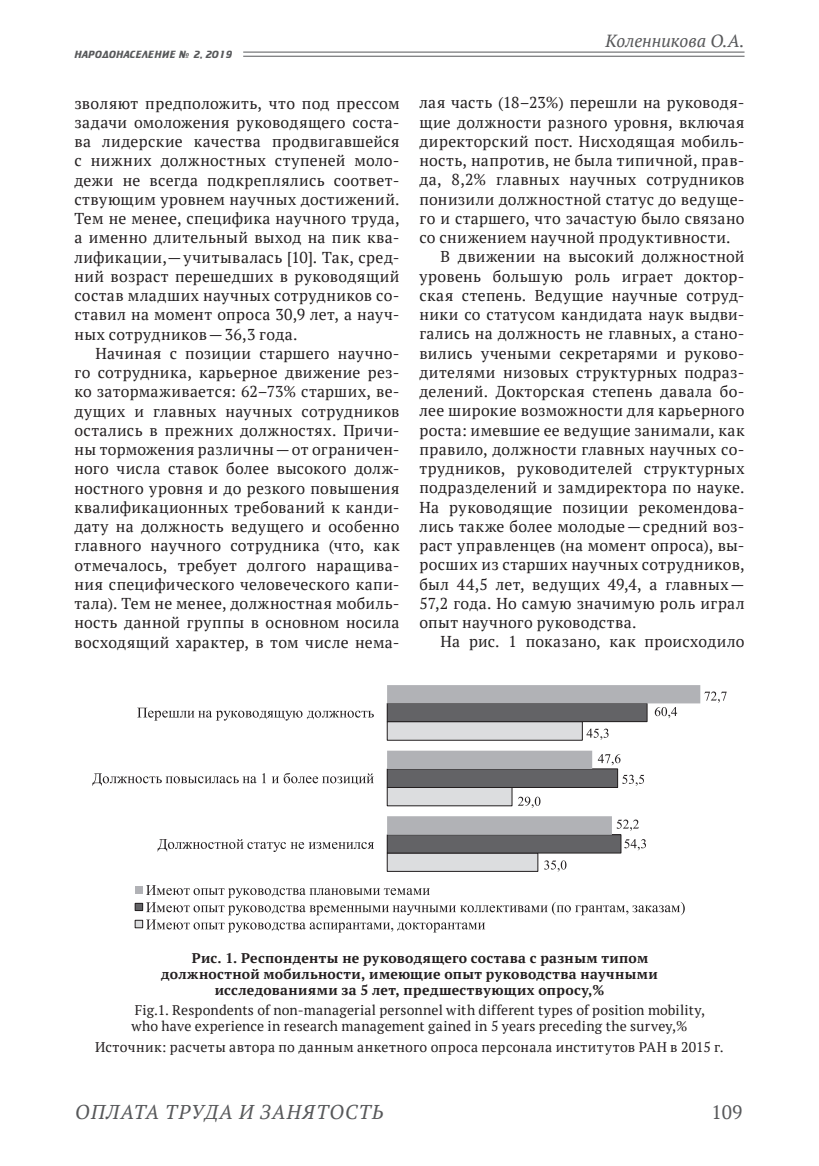
<style>
.page{position:relative;width:819px;height:1166px;background:#fff}
.page>*{position:absolute;margin:0;border:0;box-sizing:border-box;transform-origin:0 0}
.t1{font:italic 19.95px "PT Serif";letter-spacing:.08em;color:#57585a}
.t2{font:19.25px "PT Serif";color:#57585a}
.t3{font:italic 17.5px "PT Serif";letter-spacing:-.005em;color:#57585a}
.t4{font:15.75px/19.2px "PT Serif";letter-spacing:.025em;color:#231f20;text-align:justify}
.t5{font:14px/15.8px "PT Serif";letter-spacing:.015em;color:#231f20}
.t6{font:700 14px "PT Serif";letter-spacing:.025em;color:#231f20}
.t7{font:10.5px "Cricket Bold C";color:#57585a}
</style>
<div class="page">
<hr style="left:243px;top:52px;width:501px;height:1px;background:#57585a">
<hr style="left:243px;top:56px;width:501px;height:1px;background:#57585a">
<div style="left:387px;top:853px;width:151px;height:18px;background:#dcdddf"></div>
<div style="left:387px;top:852px;width:151px;height:20px;border:1px solid #231f20"></div>
<div style="left:387px;top:835px;width:234px;height:18px;background:#636366"></div>
<div style="left:387px;top:834px;width:234px;height:19px;border:1px solid #231f20"></div>
<svg style="left:387px;top:685px;width:313px;height:150px"></svg>
<svg style="left:544px;top:860px;width:22px;height:11px"></svg>
<svg style="left:518px;top:797px;width:22px;height:11px"></svg>
<svg style="left:586px;top:728px;width:22px;height:12px"></svg>
<svg style="left:624px;top:839px;width:22px;height:11px"></svg>
<svg style="left:622px;top:775px;width:22px;height:11px"></svg>
<svg style="left:654px;top:707px;width:23px;height:11px"></svg>
<svg style="left:616px;top:819px;width:22px;height:12px"></svg>
<svg style="left:598px;top:754px;width:22px;height:11px"></svg>
<svg style="left:704px;top:691px;width:22px;height:12px"></svg>
<svg style="left:158px;top:839px;width:216px;height:13px"></svg>
<svg style="left:92px;top:773px;width:164px;height:13px"></svg>
<svg style="left:262px;top:773px;width:4px;height:10px"></svg>
<svg style="left:272px;top:773px;width:102px;height:12px"></svg>
<svg style="left:137px;top:708px;width:237px;height:12px"></svg>
<div style="left:135px;top:886px;width:7px;height:7px;background:#b1b2b6"></div>
<div style="left:135px;top:903px;width:8px;height:7px;background:#636366"></div>
<div style="left:135px;top:903px;width:8px;height:8px;border:1px solid #231f20"></div>
<div style="left:135px;top:920px;width:8px;height:8px;background:#dcdddf"></div>
<div style="left:135px;top:920px;width:8px;height:8px;border:1px solid #231f20"></div>
<svg style="left:146px;top:885px;width:538px;height:47px"></svg>
<p class="t7" style="left:74px;top:49px;width:160px">НАРОДОНАСЕЛЕНИЕ № 2, 2019</p>
<p class="t4" style="left:74px;top:93px;width:326px">зволяют предположить, что под прессом задачи омоложения руководящего соста&shy;ва лидерские качества продвигавшейся с нижних должностных ступеней моло&shy;дежи не всегда подкреплялись соответ&shy;ствующим уровнем научных достижений.<br>Тем не менее, специфика научного труда, а именно длительный выход на пик ква&shy;лификации,— учитывалась [10]. Так, сред&shy;ний возраст перешедших в руководящий состав младших научных сотрудников со&shy;ставил на момент опроса 30,9 лет, а науч&shy;ных сотрудников— 36,3 года.</p>
<p class="t4" style="left:74px;top:343px;width:326px;text-indent:21px">Начиная с позиции старшего научно&shy;го сотрудника, карьерное движение рез&shy;ко затормаживается: 62–73% старших, ве&shy;дущих и главных научных сотрудников остались в прежних должностях. Причи&shy;ны торможения различны— от ограничен&shy;ного числа ставок более высокого долж&shy;ностного уровня и до резкого повышения квалификационных требований к канди&shy;дату на должность ведущего и особенно главного научного сотрудника (что, как отмечалось, требует долгого наращива&shy;ния специфического человеческого капи&shy;тала). Тем не менее, должностная мобиль&shy;ность данной группы в основном носила восходящий характер, в том числе нема-</p>
<p class="t3" style="left:605px;top:29px;width:140px">Коленникова О.А.</p>
<p class="t4" style="left:419px;top:93px;width:326px">лая часть (18–23%) перешли на руководя-</p>
<p class="t4" style="left:419px;top:112px;width:326px">щие должности разного уровня, включая</p>
<p class="t4" style="left:419px;top:132px;width:326px">директорский пост. Нисходящая мобиль-</p>
<p class="t4" style="left:419px;top:151px;width:326px">ность, напротив, не была типичной, прав-</p>
<p class="t4" style="left:419px;top:170px;width:326px">да, 8,2% главных научных сотрудников</p>
<p class="t4" style="left:419px;top:189px;width:326px">понизили должностной статус до ведуще-</p>
<p class="t4" style="left:419px;top:209px;width:326px">го и старшего, что зачастую было связано</p>
<p class="t4" style="left:419px;top:228px;width:313px">со снижением научной продуктивности.</p>
<p class="t4" style="left:440px;top:247px;width:305px">В движении на высокий должностной</p>
<p class="t4" style="left:419px;top:266px;width:326px">уровень большую роль играет доктор-</p>
<p class="t4" style="left:419px;top:286px;width:326px">ская степень. Ведущие научные сотруд-</p>
<p class="t4" style="left:419px;top:305px;width:326px">ники со статусом кандидата наук выдви-</p>
<p class="t4" style="left:419px;top:324px;width:326px">гались на должность не главных, а стано-</p>
<p class="t4" style="left:419px;top:343px;width:326px">вились учеными секретарями и руково-</p>
<p class="t4" style="left:419px;top:363px;width:326px">дителями низовых структурных подраз-</p>
<p class="t4" style="left:419px;top:382px;width:326px">делений. Докторская степень давала бо-</p>
<p class="t4" style="left:419px;top:401px;width:326px">лее широкие возможности для карьерного</p>
<p class="t4" style="left:419px;top:420px;width:326px">роста: имевшие ее ведущие занимали, как</p>
<p class="t4" style="left:419px;top:440px;width:326px">правило, должности главных научных со-</p>
<p class="t4" style="left:419px;top:459px;width:326px">трудников, руководителей структурных</p>
<p class="t4" style="left:419px;top:478px;width:326px">подразделений и замдиректора по науке.</p>
<p class="t4" style="left:419px;top:497px;width:326px">На руководящие позиции рекомендова-</p>
<p class="t4" style="left:419px;top:516px;width:326px">лись также более молодые— средний воз-</p>
<p class="t4" style="left:419px;top:536px;width:326px">раст управленцев (на момент опроса), вы-</p>
<p class="t4" style="left:419px;top:555px;width:326px">росших из старших научных сотрудников,</p>
<p class="t4" style="left:419px;top:574px;width:326px">был 44,5 лет, ведущих 49,4, а главных—</p>
<p class="t4" style="left:419px;top:593px;width:326px">57,2 года. Но самую значимую роль играл</p>
<p class="t4" style="left:419px;top:613px;width:218px">опыт научного руководства.</p>
<p class="t4" style="left:440px;top:632px;width:305px">На рис. 1 показано, как происходило</p>
<p class="t6" style="left:192px;top:949px;width:458px">Рис. 1. Респонденты не руководящего состава с разным типом</p>
<p class="t6" style="left:161px;top:965px;width:498px">должностной мобильности, имеющие опыт руководства научными</p>
<p class="t6" style="left:215px;top:980px;width:391px">исследованиями за 5 лет, предшествующих опросу,%</p>
<p class="t5" style="left:132px;top:1002px;width:575px">Fig.1. Respondents of non-managerial personnel with different types of position mobility, who have experience in research management gained in 5 years preceding the survey,%</p>
<p class="t5" style="left:95px;top:1039px;width:630px">Источник: расчеты автора по данным анкетного опроса персонала институтов РАН в 2015 г.</p>
<p class="t1" style="left:75px;top:1099px;width:310px">ОПЛАТА ТРУДА И ЗАНЯТОСТЬ</p>
<p class="t2" style="left:711px;top:1100px;width:32px">109</p>
</div>
